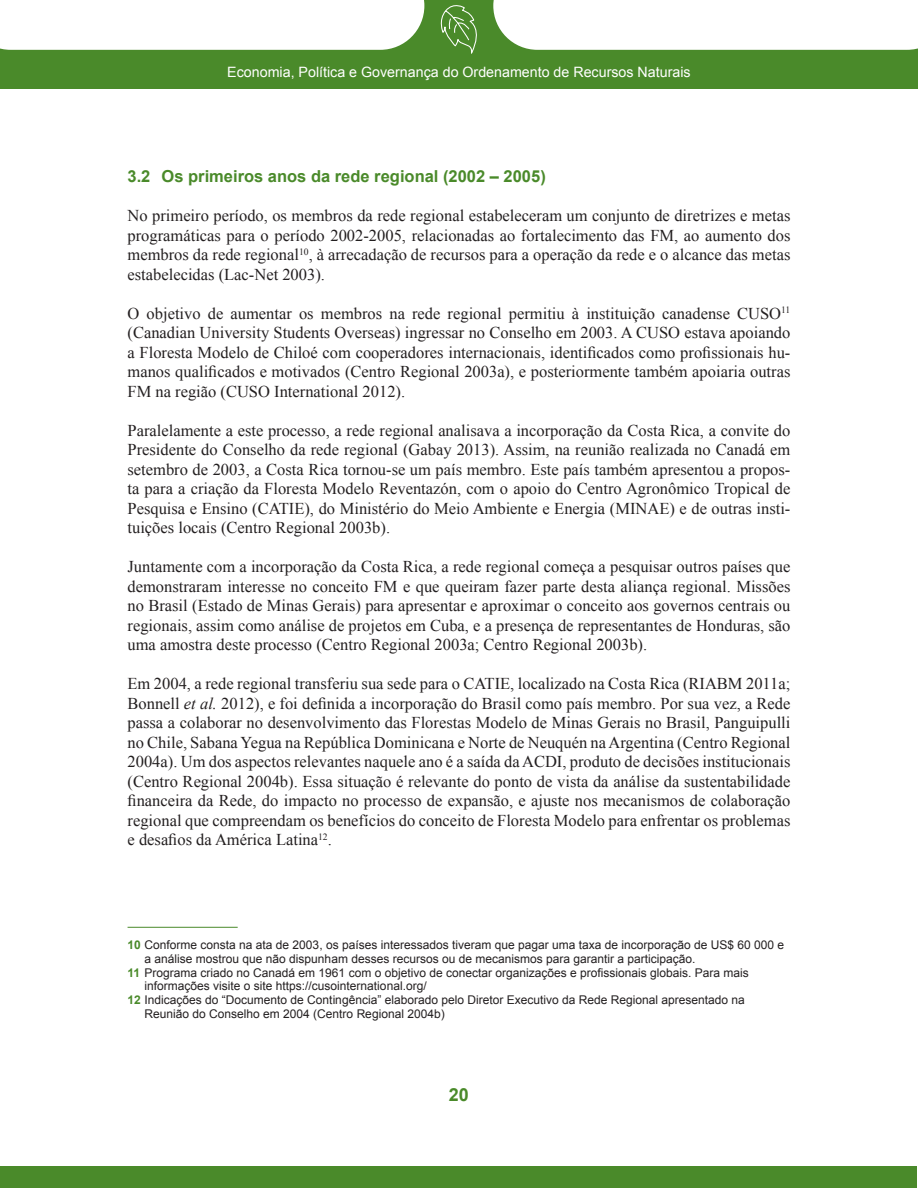
<style>
.page{position:relative;width:918px;height:1188px;background:#fff}
.page>*{position:absolute;margin:0;border:0;box-sizing:border-box;transform-origin:0 0}
.t1{font:700 18px "Arial";color:#4a8a2a}
.Texto{font:16.5px/19.5px "Times New Roman";color:#231f20;text-align:justify}
.Titulos_1_1{font:700 16.5px "Arial";color:#4a8a2a}
.t2{font:14.25px "Arial";color:#fff}
.Pie_de_página{font:12px/13.8px "Arial";color:#231f20}
.s1{font-style:italic}
.s2{font-weight:700;color:#4a8a2a}
</style>
<div class="page">
<div style="left:1px;top:1167px;width:916px;height:21px;background:#4a8a2a"></div>
<div style="left:0;top:0;width:917px;height:88px;background:#4a8a2a"></div>
<div style="left:0;top:0;width:424px;height:50px;background:#fff"></div>
<div style="left:493px;top:0;width:425px;height:50px;background:#fff"></div>
<svg style="left:440px;top:5px;width:37px;height:49px"></svg>
<hr style="left:128px;top:927px;width:110px;height:1px;background:#4a8a2a">
<p class="t2" style="left:227px;top:62px;width:465px">Economia, Política e Governança do Ordenamento de Recursos Naturais</p>
<p class="Titulos_1_1" style="left:128px;top:165px;width:420px">3.2 Os primeiros anos da rede regional (2002 – 2005)</p>
<p class="Texto" style="left:128px;top:206px;width:664px">No primeiro período, os membros da rede regional estabeleceram um conjunto de diretrizes e metas programáticas para o período 2002-2005, relacionadas ao fortalecimento das FM, ao aumento dos membros da rede regional<sup>10</sup>, à arrecadação de recursos para a operação da rede e o alcance das metas estabelecidas (Lac-Net 2003).</p>
<p class="Texto" style="left:128px;top:303px;width:664px">O objetivo de aumentar os membros na rede regional permitiu à instituição canadense CUSO<sup>11 </sup>(Canadian University Students Overseas) ingressar no Conselho em 2003. A CUSO estava apoiando a Floresta Modelo de Chiloé com cooperadores internacionais, identificados como profissionais hu&shy;manos qualificados e motivados (Centro Regional 2003a), e posteriormente também apoiaria outras FM na região (CUSO International 2012).</p>
<p class="Texto" style="left:128px;top:420px;width:664px">Paralelamente a este processo, a rede regional analisava a incorporação da Costa Rica, a convite do Presidente do Conselho da rede regional (Gabay 2013). Assim, na reunião realizada no Canadá em setembro de 2003, a Costa Rica tornou-se um país membro. Este país também apresentou a propos&shy;ta para a criação da Floresta Modelo Reventazón, com o apoio do Centro Agronômico Tropical de Pesquisa e Ensino (CATIE), do Ministério do Meio Ambiente e Energia (MINAE) e de outras insti&shy;tuições locais (Centro Regional 2003b).</p>
<p class="Texto" style="left:128px;top:557px;width:664px">Juntamente com a incorporação da Costa Rica, a rede regional começa a pesquisar outros países que demonstraram interesse no conceito FM e que queiram fazer parte desta aliança regional. Missões no Brasil (Estado de Minas Gerais) para apresentar e aproximar o conceito aos governos centrais ou regionais, assim como análise de projetos em Cuba, e a presença de representantes de Honduras, são uma amostra deste processo (Centro Regional 2003a; Centro Regional 2003b).</p>
<p class="Texto" style="left:128px;top:674px;width:664px">Em 2004, a rede regional transferiu sua sede para o CATIE, localizado na Costa Rica (RIABM 2011a; Bonnell <span class="s1">et al.</span> 2012), e foi definida a incorporação do Brasil como país membro. Por sua vez, a Rede passa a colaborar no desenvolvimento das Florestas Modelo de Minas Gerais no Brasil, Panguipulli no Chile, Sabana Yegua na República Dominicana e Norte de Neuquén na Argentina (Centro Regional 2004a). Um dos aspectos relevantes naquele ano é a saída da ACDI, produto de decisões institucionais (Centro Regional 2004b). Essa situação é relevante do ponto de vista da análise da sustentabilidade financeira da Rede, do impacto no processo de expansão, e ajuste nos mecanismos de colaboração regional que compreendam os benefícios do conceito de Floresta Modelo para enfrentar os problemas e desafios da América Latina<sup>12</sup>.</p>
<p class="Pie_de_página" style="left:145px;top:938px;width:641px;text-indent:-17px"><span class="s2">10</span> Conforme consta na ata de 2003, os países interessados tiveram que pagar uma taxa de incorporação de US$ 60 000 e a análise mostrou que não dispunham desses recursos ou de mecanismos para garantir a participação.</p>
<p class="Pie_de_página" style="left:145px;top:966px;width:606px;text-indent:-17px"><span class="s2">11</span> Programa criado no Canadá em 1961 com o objetivo de conectar organizações e profissionais globais. Para mais informações visite o site https://cusointernational.org/</p>
<p class="Pie_de_página" style="left:145px;top:993px;width:602px;text-indent:-17px"><span class="s2">12</span> Indicações do “Documento de Contingência” elaborado pelo Diretor Executivo da Rede Regional apresentado na<br>Reunião do Conselho em 2004 (Centro Regional 2004b)</p>
<p class="t1" style="left:449px;top:1083px;width:22px">20</p>
</div>
